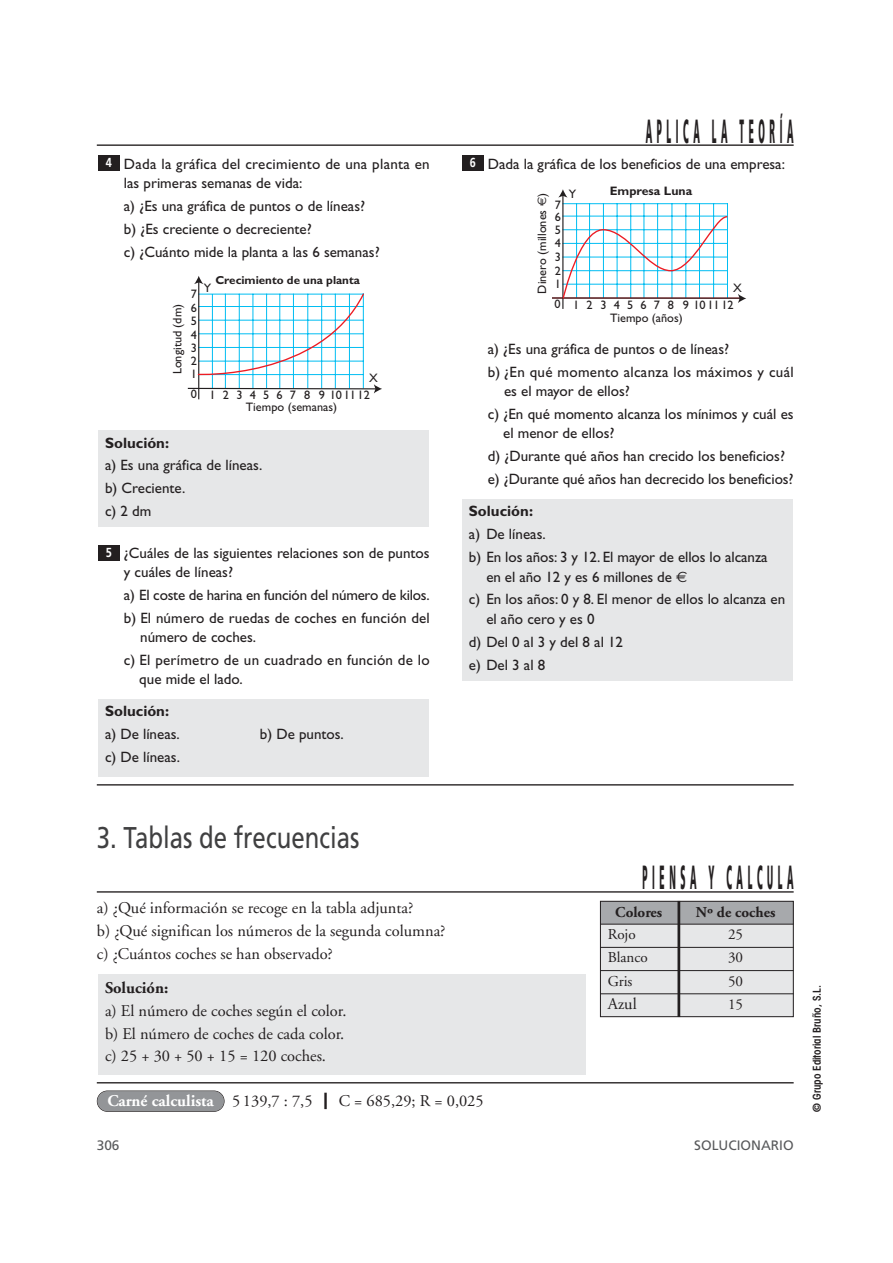
<style>
.page{position:relative;width:893px;height:1263px;background:#fff}
.page>*{position:absolute;margin:0;border:0;box-sizing:border-box;transform-origin:0 0}
.t1{font:900 33.45px "Frutiger";letter-spacing:.55em;color:#231f20;scale:.25 1}
.t2{font:30px "Frutiger";color:#404041;scale:.8 1}
.t3{font:16.35px/23px "Adobe Garamond";color:#231f20}
.t4{font:700 16.35px "Adobe Garamond";color:#231f20}
.t5{font:15px/23px "Gill Sans";color:#231f20}
.t6{font:15px/19px "Gill Sans";letter-spacing:.02em;color:#231f20}
.t7{font:700 15px "Gill Sans";color:#231f20}
.t8{font:15px "Adobe Garamond";color:#231f20}
.t9{font:700 15px "Adobe Garamond";color:#231f20}
.t10{font:13.65px "Frutiger";color:#58595b}
.t11{font:700 13.05px "Frutiger";color:#fff;scale:.83 1}
.t12{font:12.3px "Gill Sans";color:#231f20}
.t13{font:12.3px "Gill Sans";letter-spacing:.585em;color:#231f20}
.t14{font:700 12.3px "Gill Sans";color:#231f20}
.t15{font:700 11.55px "Gill Sans";color:#231f20}
.t16{font:600 condensed 10.95px "Avant Garde";color:#231f20}
.s1{font-family:"Euro Sans"}
.s2{font-weight:700;color:#fff}
</style>
<div class="page">
<div style="left:98px;top:974px;width:488px;height:101px;background:#e6e7e8"></div>
<hr style="left:97px;top:891px;width:696px;height:2px;background:#231f20">
<hr style="left:97px;top:1082px;width:696px;height:1px;background:#231f20">
<div style="left:462px;top:499px;width:330px;height:182px;background:#e6e7e8"></div>
<div style="left:462px;top:156px;width:21px;height:15px;background:#231f20"></div>
<div style="left:98px;top:699px;width:330px;height:78px;background:#e6e7e8"></div>
<div style="left:98px;top:545px;width:21px;height:15px;background:#231f20"></div>
<div style="left:98px;top:430px;width:330px;height:97px;background:#e6e7e8"></div>
<div style="left:98px;top:156px;width:21px;height:15px;background:#231f20"></div>
<hr style="left:97px;top:144px;width:696px;height:2px;background:#231f20">
<hr style="left:97px;top:784px;width:696px;height:2px;background:#231f20">
<hr style="left:198px;top:282px;width:1px;height:117px;background:#231f20">
<svg style="left:194px;top:276px;width:9px;height:8px"></svg>
<svg style="left:187px;top:292px;width:195px;height:101px"></svg>
<svg style="left:563px;top:204px;width:164px;height:11px"></svg>
<hr style="left:589px;top:203px;width:1px;height:95px;background:#00bdf2">
<hr style="left:616px;top:203px;width:1px;height:95px;background:#00bdf2">
<hr style="left:643px;top:203px;width:1px;height:95px;background:#00bdf2">
<hr style="left:671px;top:203px;width:1px;height:95px;background:#00bdf2">
<hr style="left:727px;top:203px;width:1px;height:95px;background:#00bdf2">
<hr style="left:562px;top:203px;width:165px;height:1px;background:#00bdf2">
<hr style="left:576px;top:204px;width:1px;height:94px;background:#00bdf2">
<hr style="left:603px;top:203px;width:1px;height:95px;background:#00bdf2">
<hr style="left:630px;top:203px;width:1px;height:95px;background:#00bdf2">
<hr style="left:657px;top:203px;width:1px;height:95px;background:#00bdf2">
<hr style="left:685px;top:203px;width:1px;height:95px;background:#00bdf2">
<hr style="left:699px;top:203px;width:1px;height:95px;background:#00bdf2">
<hr style="left:713px;top:203px;width:1px;height:95px;background:#00bdf2">
<hr style="left:552px;top:297px;width:188px;height:2px;background:#231f20">
<svg style="left:738px;top:294px;width:8px;height:9px"></svg>
<hr style="left:562px;top:195px;width:1px;height:114px;background:#231f20">
<svg style="left:558px;top:189px;width:9px;height:9px"></svg>
<svg style="left:562px;top:215px;width:166px;height:84px"></svg>
<div style="left:600px;top:901px;width:77px;height:23px;background:#a7a9ac"></div>
<div style="left:677px;top:901px;width:116px;height:23px;background:#a7a9ac"></div>
<div style="left:600px;top:924px;width:77px;height:23px;background:#e6e7e8"></div>
<div style="left:677px;top:924px;width:116px;height:23px;background:#e6e7e8"></div>
<div style="left:600px;top:947px;width:77px;height:24px;background:#e6e7e8"></div>
<div style="left:677px;top:947px;width:116px;height:24px;background:#e6e7e8"></div>
<div style="left:600px;top:971px;width:77px;height:23px;background:#e6e7e8"></div>
<div style="left:677px;top:971px;width:116px;height:23px;background:#e6e7e8"></div>
<div style="left:600px;top:994px;width:77px;height:23px;background:#e6e7e8"></div>
<div style="left:677px;top:994px;width:116px;height:23px;background:#e6e7e8"></div>
<hr style="left:600px;top:924px;width:193px;height:1px;background:#231f20">
<hr style="left:600px;top:947px;width:193px;height:1px;background:#231f20">
<hr style="left:600px;top:970px;width:193px;height:1px;background:#231f20">
<hr style="left:600px;top:993px;width:193px;height:1px;background:#231f20">
<hr style="left:677px;top:901px;width:3px;height:116px;background:#231f20">
<div style="left:600px;top:901px;width:193px;height:116px;border:1px solid #231f20"></div>
<div style="left:97px;top:1091px;width:127px;height:20px;background:#939598;border-radius:10px"></div>
<div style="left:97px;top:1091px;width:127px;height:21px;border:1px solid #231f20;border-radius:11px"></div>
<p class="t11" style="left:106px;top:157px;width:9px">4</p>
<p class="t6" style="left:124px;top:156px;width:307px">Dada la gráfica del crecimiento de una planta en las primeras semanas de vida:</p>
<p class="t5" style="left:124px;top:196px;width:257px">a) ¿Es una gráfica de puntos o de líneas? b) ¿Es creciente o decreciente?<br>c) ¿Cuánto mide la planta a las 6 semanas?</p>
<p class="t15" style="left:215px;top:276px;width:146px">Crecimiento de una planta</p>
<p class="t12" style="left:204px;top:283px;width:9px">Y</p>
<p class="t12" style="left:191px;top:289px;width:8px">7</p>
<p class="t12" style="left:191px;top:304px;width:8px">6</p>
<p class="t12" style="left:173px;top:374px;width:72px;rotate:-90deg">Longitud (dm)</p>
<p class="t12" style="left:191px;top:317px;width:8px">5</p>
<p class="t12" style="left:191px;top:331px;width:8px">4</p>
<p class="t12" style="left:191px;top:344px;width:8px">3</p>
<p class="t12" style="left:191px;top:357px;width:8px">2</p>
<p class="t12" style="left:191px;top:370px;width:8px">1</p>
<p class="t12" style="left:369px;top:374px;width:10px">X</p>
<p class="t13" style="left:191px;top:390px;width:121px">0 12345678</p>
<p class="t12" style="left:319px;top:390px;width:52px">9 10 1112</p>
<p class="t12" style="left:246px;top:403px;width:93px">Tiempo (semanas)</p>
<p class="t7" style="left:105px;top:437px;width:66px">Solución:</p>
<p class="t5" style="left:105px;top:456px;width:159px">a) Es una gráfica de líneas. b) Creciente.<br>c) 2 dm</p>
<p class="t11" style="left:106px;top:547px;width:9px">5</p>
<p class="t5" style="left:124px;top:545px;width:307px;line-height:19px">¿Cuáles de las siguientes relaciones son de puntos y cuáles de líneas?</p>
<p class="t5" style="left:124px;top:585px;width:307px">a) El coste de harina en función del número de kilos. b) El número de ruedas de coches en función del</p>
<p class="t5" style="left:124px;top:627px;width:307px;text-indent:16px">número de coches.<br>c) El perímetro de un cuadrado en función de lo</p>
<p class="t5" style="left:139px;top:669px;width:105px">que mide el lado.</p>
<p class="t7" style="left:105px;top:706px;width:66px">Solución:</p>
<p class="t5" style="left:105px;top:725px;width:76px">a) De líneas.</p>
<p class="t5" style="left:260px;top:725px;width:86px">b) De puntos.</p>
<p class="t5" style="left:105px;top:748px;width:76px">c) De líneas.</p>
<p class="t11" style="left:469px;top:157px;width:9px">6</p>
<h1 class="t1" style="left:645px;top:117px;width:593px">APLICA LA TEORÍA</h1>
<p class="t5" style="left:488px;top:154px;width:299px">Dada la gráfica de los beneficios de una empresa:</p>
<p class="t12" style="left:568px;top:189px;width:9px">Y</p>
<p class="t12" style="left:537px;top:294px;width:102px;rotate:-90deg">Dinero (millones <span class="s1">€</span>)</p>
<p class="t12" style="left:554px;top:200px;width:8px">7</p>
<p class="t12" style="left:554px;top:213px;width:8px">6</p>
<p class="t12" style="left:554px;top:226px;width:8px">5</p>
<p class="t12" style="left:554px;top:239px;width:8px">4</p>
<p class="t12" style="left:554px;top:253px;width:8px">3</p>
<p class="t12" style="left:554px;top:266px;width:8px">2</p>
<p class="t12" style="left:554px;top:279px;width:8px">1</p>
<p class="t14" style="left:609px;top:186px;width:84px">Empresa Luna</p>
<p class="t12" style="left:733px;top:283px;width:10px">X</p>
<p class="t13" style="left:554px;top:300px;width:121px">0 12345678</p>
<p class="t12" style="left:682px;top:300px;width:52px">9 10 1112</p>
<p class="t12" style="left:610px;top:314px;width:74px">Tiempo (años)</p>
<p class="t6" style="left:488px;top:339px;width:307px;line-height:23px">a) ¿Es una gráfica de puntos o de líneas?<br>b) ¿En qué momento alcanza los máximos y cuál</p>
<p class="t5" style="left:488px;top:381px;width:307px;text-indent:16px">es el mayor de ellos?<br>c) ¿En qué momento alcanza los mínimos y cuál es</p>
<p class="t5" style="left:488px;top:423px;width:307px;text-indent:15px">el menor de ellos?<br>d) ¿Durante qué años han crecido los beneficios? e) ¿Durante qué años han decrecido los beneficios?</p>
<p class="t7" style="left:469px;top:506px;width:66px">Solución:</p>
<p class="t5" style="left:469px;top:525px;width:300px">a) De líneas.<br>b) En los años: 3 y 12. El mayor de ellos lo alcanza</p>
<p class="t5" style="left:469px;top:567px;width:318px;text-indent:17px">en el año 12 y es 6 millones de <span class="s1">€<br></span>c) En los años: 0 y 8. El menor de ellos lo alcanza en</p>
<p class="t5" style="left:469px;top:609px;width:156px;text-indent:17px">el año cero y es 0<br>d) Del 0 al 3 y del 8 al 12 e) Del 3 al 8</p>
<h2 class="t2" style="left:97px;top:826px;width:330px">3. Tablas de frecuencias</h2>
<p class="t3" style="left:97px;top:898px;width:350px">a) ¿Qué información se recoge en la tabla adjunta?<br>b) ¿Qué significan los números de la segunda columna? c) ¿Cuántos coches se han observado?</p>
<p class="t4" style="left:105px;top:981px;width:65px">Solución:</p>
<p class="t3" style="left:105px;top:1000px;width:243px">a) El número de coches según el color. b) El número de coches de cada color. c) 25 + 30 + 50 + 15 = 120 coches.</p>
<p class="t3" style="left:107px;top:1091px;width:378px"><span class="s2">Carné calculista</span> 5 139,7 : 7,5 | C = 685,29; R = 0,025</p>
<h1 class="t1" style="left:642px;top:864px;width:606px">PIENSA Y CALCULA</h1>
<p class="t9" style="left:615px;top:907px;width:48px">Colores</p>
<p class="t9" style="left:695px;top:907px;width:81px">Nº de coches</p>
<p class="t8" style="left:608px;top:928px;width:29px">Rojo</p>
<p class="t8" style="left:728px;top:928px;width:17px">25</p>
<p class="t8" style="left:608px;top:952px;width:41px">Blanco</p>
<p class="t8" style="left:728px;top:952px;width:17px">30</p>
<p class="t8" style="left:608px;top:975px;width:26px">Gris</p>
<p class="t8" style="left:728px;top:975px;width:17px">50</p>
<p class="t3" style="left:608px;top:994px;width:30px">Azul</p>
<p class="t8" style="left:728px;top:998px;width:17px">15</p>
<p class="t10" style="left:97px;top:1140px;width:24px">306</p>
<p class="t10" style="left:694px;top:1140px;width:101px">SOLUCIONARIO</p>
<p class="t16" style="left:813px;top:1112px;width:129px;rotate:-90deg">© Grupo Editorial Bruño, S.L.</p>
</div>
